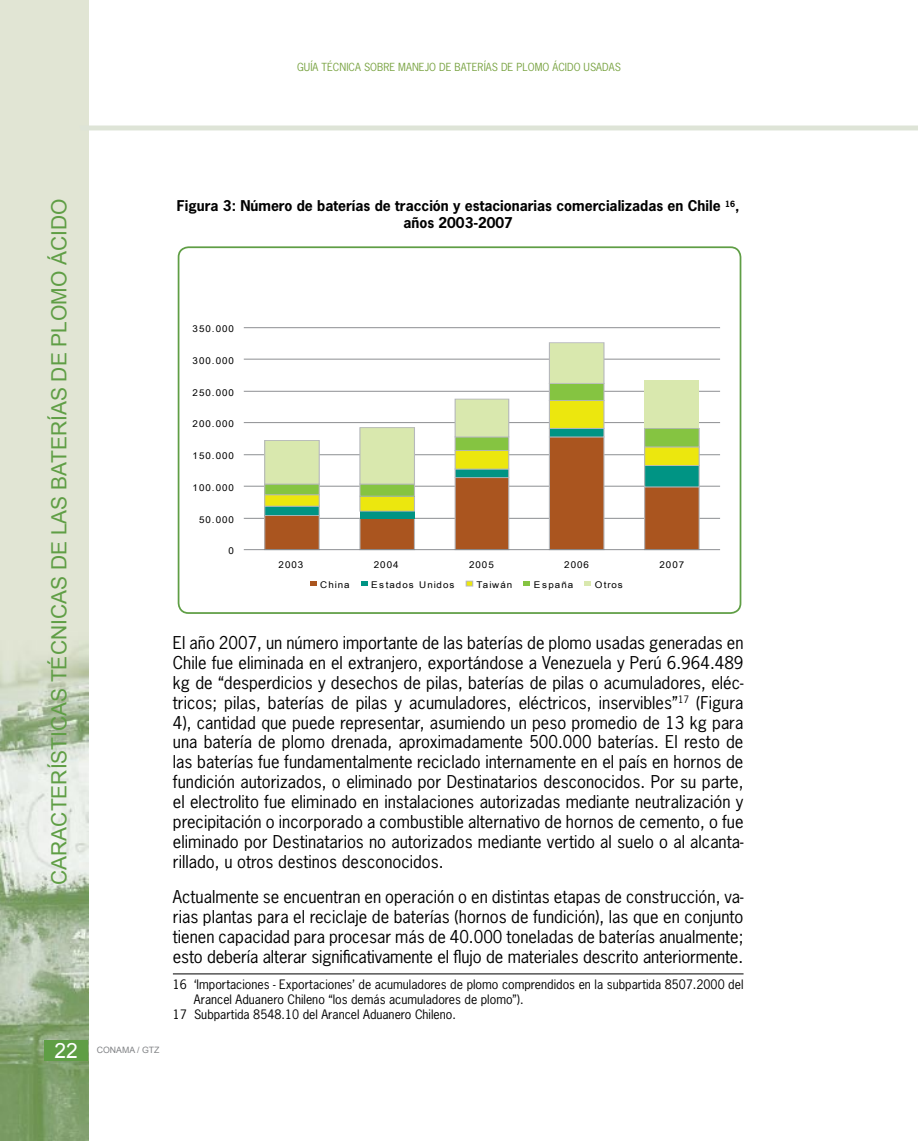
<style>
.page{position:relative;width:918px;height:1141px;background:#fff}
.page>*{position:absolute;margin:0;border:0;box-sizing:border-box;transform-origin:0 0}
.t1{font:21px "Arial";color:#5f9e45}
.t2{font:21px "Arial";color:#fff}
.t3{font:16.62px/19.9px "News Gothic";letter-spacing:-.01em;color:#000;text-align:justify}
.t4{font:700 14px/16.8px "News Gothic";color:#000;text-align:center}
.t5{font:12.25px "News Gothic";color:#000}
.t6{font:10.5px "News Gothic";color:#79a342}
.t7{font:9.28px "Arial Narrow";letter-spacing:.08em;color:#000;scale:1.29 1}
.t8{font:8.75px "Arial";color:#808285}
</style>
<div class="page">
<img style="left:0;top:0;width:89px;height:1141px">
<hr style="left:79px;top:126px;width:839px;height:4px;background:#dee4d7">
<div style="left:44px;top:1040px;width:44px;height:20px;background:#5f9e45"></div>
<hr style="left:244px;top:518px;width:475px;height:1px;background:#7c7e82">
<hr style="left:244px;top:486px;width:475px;height:1px;background:#7c7e82">
<hr style="left:244px;top:454px;width:475px;height:1px;background:#7c7e82">
<hr style="left:244px;top:422px;width:475px;height:1px;background:#7c7e82">
<hr style="left:244px;top:391px;width:475px;height:1px;background:#7c7e82">
<hr style="left:244px;top:359px;width:475px;height:1px;background:#7c7e82">
<hr style="left:244px;top:327px;width:475px;height:1px;background:#7c7e82">
<div style="left:265px;top:515px;width:54px;height:35px;background:#aa551f"></div>
<div style="left:265px;top:515px;width:54px;height:35px;border:1px solid #b6b8bc"></div>
<div style="left:360px;top:518px;width:54px;height:32px;background:#aa551f"></div>
<div style="left:455px;top:478px;width:54px;height:72px;background:#aa551f"></div>
<div style="left:455px;top:478px;width:54px;height:72px;border:1px solid #b6b8bc"></div>
<div style="left:549px;top:437px;width:55px;height:113px;background:#aa551f"></div>
<div style="left:549px;top:437px;width:55px;height:113px;border:1px solid #b6b8bc"></div>
<div style="left:644px;top:487px;width:55px;height:63px;background:#aa551f"></div>
<div style="left:644px;top:487px;width:55px;height:63px;border:1px solid #b6b8bc"></div>
<div style="left:265px;top:506px;width:54px;height:9px;background:#009484"></div>
<div style="left:265px;top:506px;width:54px;height:9px;border:1px solid #b6b8bc"></div>
<div style="left:360px;top:511px;width:54px;height:7px;background:#009484"></div>
<div style="left:455px;top:469px;width:54px;height:9px;background:#009484"></div>
<div style="left:455px;top:469px;width:54px;height:9px;border:1px solid #b6b8bc"></div>
<div style="left:549px;top:428px;width:55px;height:9px;background:#009484"></div>
<div style="left:549px;top:428px;width:55px;height:9px;border:1px solid #b6b8bc"></div>
<div style="left:644px;top:465px;width:55px;height:22px;background:#009484"></div>
<div style="left:644px;top:465px;width:55px;height:22px;border:1px solid #b6b8bc"></div>
<div style="left:265px;top:495px;width:54px;height:11px;background:#ece70e"></div>
<div style="left:360px;top:496px;width:54px;height:15px;background:#ece70e"></div>
<div style="left:360px;top:496px;width:54px;height:15px;border:1px solid #b6b8bc"></div>
<div style="left:455px;top:450px;width:54px;height:19px;background:#ece70e"></div>
<div style="left:455px;top:450px;width:54px;height:19px;border:1px solid #b6b8bc"></div>
<div style="left:549px;top:401px;width:55px;height:27px;background:#ece70e"></div>
<div style="left:644px;top:447px;width:55px;height:18px;background:#ece70e"></div>
<div style="left:265px;top:484px;width:54px;height:11px;background:#85c441"></div>
<div style="left:265px;top:484px;width:54px;height:11px;border:1px solid #b6b8bc"></div>
<div style="left:360px;top:484px;width:54px;height:12px;background:#85c441"></div>
<div style="left:360px;top:484px;width:54px;height:12px;border:1px solid #b6b8bc"></div>
<div style="left:455px;top:437px;width:54px;height:13px;background:#85c441"></div>
<div style="left:455px;top:437px;width:54px;height:13px;border:1px solid #b6b8bc"></div>
<div style="left:549px;top:383px;width:55px;height:18px;background:#85c441"></div>
<div style="left:549px;top:383px;width:55px;height:18px;border:1px solid #b6b8bc"></div>
<div style="left:644px;top:428px;width:55px;height:19px;background:#85c441"></div>
<div style="left:644px;top:428px;width:55px;height:19px;border:1px solid #b6b8bc"></div>
<div style="left:265px;top:440px;width:54px;height:44px;background:#d9e8ae"></div>
<div style="left:265px;top:440px;width:54px;height:44px;border:1px solid #b6b8bc"></div>
<div style="left:360px;top:428px;width:54px;height:56px;background:#d9e8ae"></div>
<div style="left:360px;top:428px;width:54px;height:56px;border:1px solid #b6b8bc"></div>
<div style="left:455px;top:399px;width:54px;height:38px;background:#d9e8ae"></div>
<div style="left:455px;top:399px;width:54px;height:38px;border:1px solid #b6b8bc"></div>
<div style="left:549px;top:343px;width:55px;height:40px;background:#d9e8ae"></div>
<div style="left:549px;top:343px;width:55px;height:40px;border:1px solid #b6b8bc"></div>
<div style="left:644px;top:381px;width:55px;height:47px;background:#d9e8ae"></div>
<hr style="left:244px;top:549px;width:475px;height:1px;background:#7c7e82">
<svg style="left:310px;top:581px;width:6px;height:5px"></svg>
<svg style="left:361px;top:581px;width:6px;height:5px"></svg>
<svg style="left:466px;top:581px;width:7px;height:5px"></svg>
<svg style="left:523px;top:581px;width:7px;height:5px"></svg>
<svg style="left:584px;top:581px;width:7px;height:5px"></svg>
<div style="left:178px;top:246px;width:563px;height:368px;border:2px solid #5f9e45;border-radius:10px"></div>
<hr style="left:173px;top:973px;width:570px;height:1px;background:#000">
<p class="t6" style="left:297px;top:61px;width:325px">GUÍA TÉCNICA SOBRE MANEJO DE BATERÍAS DE PLOMO ÁCIDO USADAS</p>
<p class="t1" style="left:47px;top:885px;width:686px;rotate:-90deg">Características Técnicas de las Baterías de Plomo Ácido</p>
<p class="t2" style="left:54px;top:1038px;width:25px">22</p>
<p class="t8" style="left:97px;top:1045px;width:64px">CONAMA / GTZ</p>
<p class="t4" style="left:177px;top:197px;width:564px">Figura 3: Número de baterías de tracción y estacionarias comercializadas en Chile <sup>16</sup>, años 2003-2007</p>
<p class="t7" style="left:193px;top:324px;width:34px">350.000</p>
<p class="t7" style="left:193px;top:355px;width:34px">300.000</p>
<p class="t7" style="left:193px;top:387px;width:34px">250.000</p>
<p class="t7" style="left:193px;top:418px;width:34px">200.000</p>
<p class="t7" style="left:193px;top:451px;width:34px">150.000</p>
<p class="t7" style="left:193px;top:482px;width:34px">100.000</p>
<p class="t7" style="left:199px;top:514px;width:29px">50.000</p>
<p class="t7" style="left:229px;top:545px;width:6px">0</p>
<p class="t7" style="left:278px;top:559px;width:21px">2003</p>
<p class="t7" style="left:374px;top:559px;width:21px">2004</p>
<p class="t7" style="left:469px;top:559px;width:21px">2005</p>
<p class="t7" style="left:564px;top:559px;width:21px">2006</p>
<p class="t7" style="left:659px;top:559px;width:21px">2007</p>
<p class="t7" style="left:320px;top:579px;width:24px">China</p>
<p class="t7" style="left:371px;top:579px;width:66px">Estados Unidos</p>
<p class="t7" style="left:476px;top:579px;width:29px">Taiwán</p>
<p class="t7" style="left:534px;top:579px;width:32px">España</p>
<p class="t7" style="left:595px;top:579px;width:23px">Otros</p>
<p class="t3" style="left:173px;top:632px;width:572px">El año 2007, un número importante de las baterías de plomo usadas generadas en Chile fue eliminada en el extranjero, exportándose a Venezuela y Perú 6.964.489 kg de “desperdicios y desechos de pilas, baterías de pilas o acumuladores, eléc&shy;tricos; pilas, baterías de pilas y acumuladores, eléctricos, inservibles”<sup>17</sup> (Figura 4), cantidad que puede representar, asumiendo un peso promedio de 13 kg para una batería de plomo drenada, aproximadamente 500.000 baterías. El resto de las baterías fue fundamentalmente reciclado internamente en el país en hornos de fundición autorizados, o eliminado por Destinatarios desconocidos. Por su parte, el electrolito fue eliminado en instalaciones autorizadas mediante neutralización y precipitación o incorporado a combustible alternativo de hornos de cemento, o fue eliminado por Destinatarios no autorizados mediante vertido al suelo o al alcanta&shy;rillado, u otros destinos desconocidos.</p>
<p class="t3" style="left:173px;top:887px;width:572px">Actualmente se encuentran en operación o en distintas etapas de construcción, va&shy;rias plantas para el reciclaje de baterías (hornos de fundición), las que en conjunto tienen capacidad para procesar más de 40.000 toneladas de baterías anualmente; esto debería alterar significativamente el flujo de materiales descrito anteriormente.</p>
<p class="t5" style="left:173px;top:977px;width:572px">16 ‘Importaciones - Exportaciones’ de acumuladores de plomo comprendidos en la subpartida 8507.2000 del</p>
<p class="t5" style="left:194px;top:991px;width:331px">Arancel Aduanero Chileno “los demás acumuladores de plomo”).</p>
<p class="t5" style="left:173px;top:1006px;width:284px">17 Subpartida 8548.10 del Arancel Aduanero Chileno.</p>
</div>
